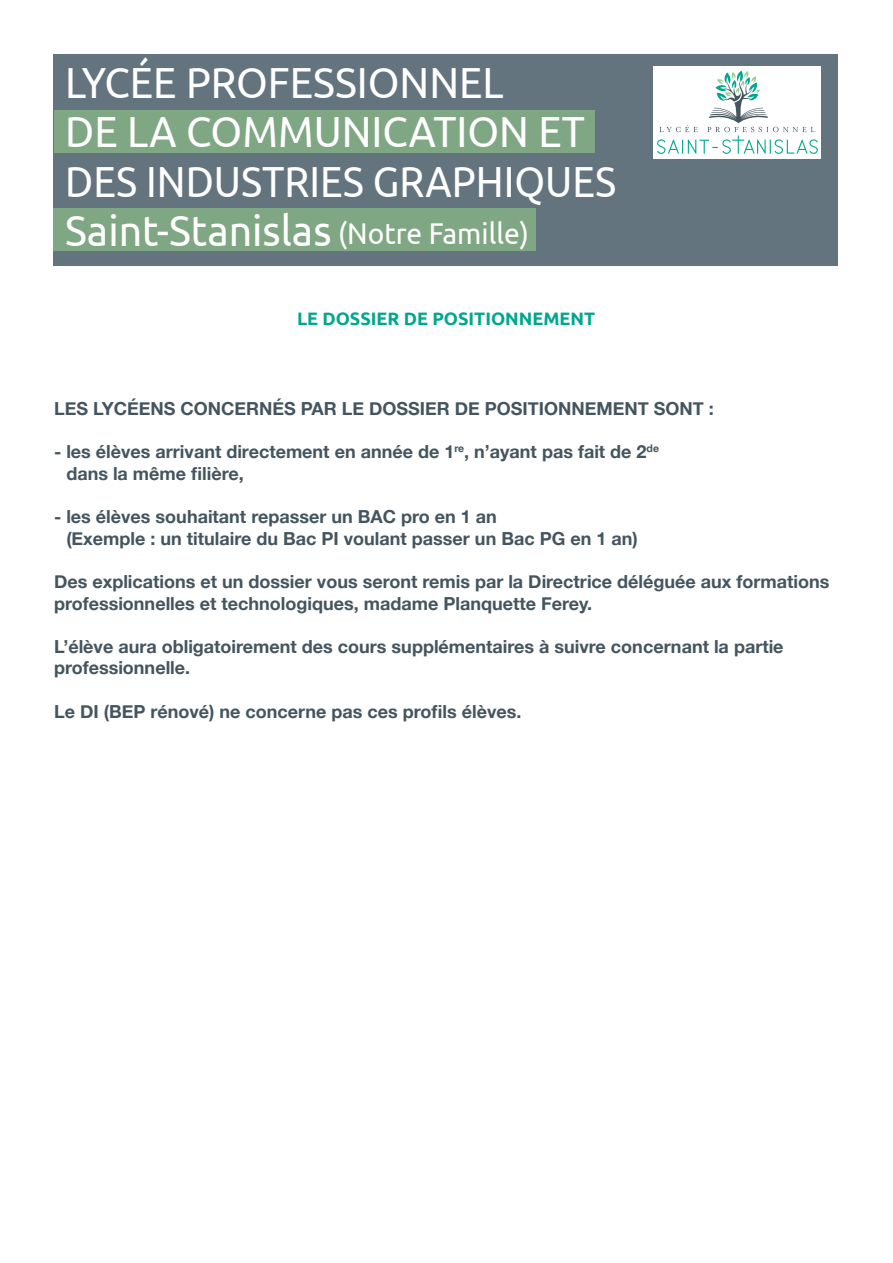
<style>
.page{position:relative;width:893px;height:1263px;background:#fff}
.page>*{position:absolute;margin:0;border:0;box-sizing:border-box;transform-origin:0 0}
.t1{font:43.5px/49.3px "Ubuntu";color:#fff;scale:.94 1}
.texte{font:700 18px/21.6px "Helvetica Neue";color:#45555f}
.t2{font:700 18px "Ubuntu";color:#00a78f}
.s1{font-size:30px}
</style>
<div class="page">
<div style="left:54px;top:54px;width:784px;height:212px;background:#64747e"></div>
<div style="left:54px;top:110px;width:541px;height:42px;background:#80a784"></div>
<div style="left:54px;top:209px;width:482px;height:42px;background:#80a784"></div>
<div style="left:654px;top:66px;width:167px;height:92px;background:#fff"></div>
<svg style="left:657px;top:71px;width:161px;height:83px"></svg>
<p class="t1" style="left:65px;top:56px;width:468px">LYCÉE PROFESSIONNEL</p>
<p class="t1" style="left:65px;top:106px;width:588px">DE LA COMMUNICATION ET<br>DES INDUSTRIES GRAPHIQUES</p>
<p class="t1" style="left:65px;top:204px;width:495px">Saint-Stanislas <span class="s1">(Notre Famille)</span></p>
<p class="t2" style="left:297px;top:308px;width:299px">LE DOSSIER DE POSITIONNEMENT</p>
<p class="texte" style="left:54px;top:397px;width:661px">LES LYCÉENS CONCERNÉS PAR LE DOSSIER DE POSITIONNEMENT SONT :</p>
<p class="texte" style="left:66px;top:441px;width:594px;text-indent:-12px">- les élèves arrivant directement en année de 1<sup>re</sup>, n’ayant pas fait de 2<sup>de </sup>dans la même filière,</p>
<p class="texte" style="left:66px;top:505px;width:573px;text-indent:-12px">- les élèves souhaitant repasser un BAC pro en 1 an<br>(Exemple : un titulaire du Bac PI voulant passer un Bac PG en 1 an)</p>
<p class="texte" style="left:54px;top:570px;width:777px">Des explications et un dossier vous seront remis par la Directrice déléguée aux formations professionnelles et technologiques, madame Planquette Ferey.</p>
<p class="texte" style="left:54px;top:635px;width:731px">L’élève aura obligatoirement des cours supplémentaires à suivre concernant la partie</p>
<p class="texte" style="left:54px;top:657px;width:138px">professionnelle.</p>
<p class="texte" style="left:54px;top:700px;width:469px">Le DI (BEP rénové) ne concerne pas ces profils élèves.</p>
</div>
